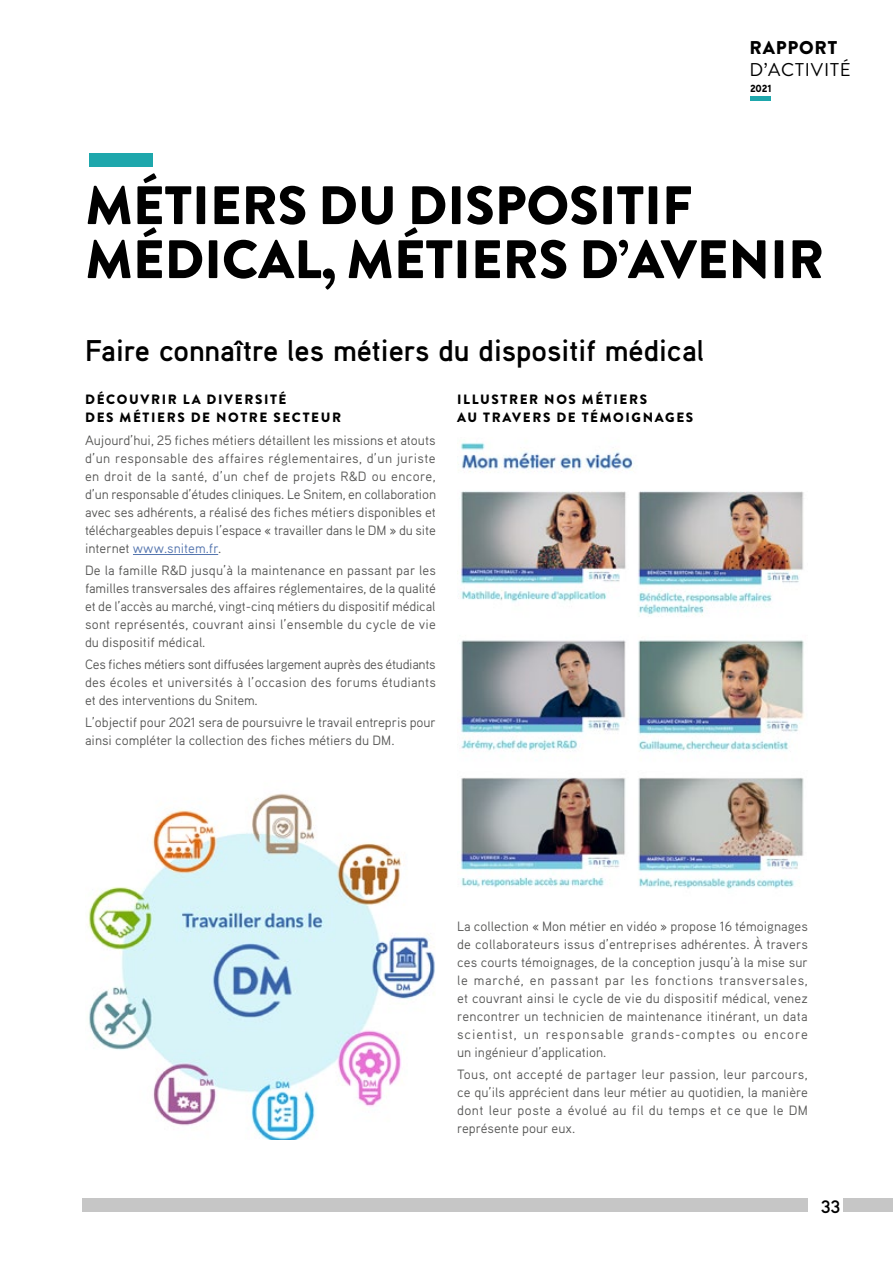
<style>
.page{position:relative;width:893px;height:1263px;background:#fff}
.page>*{position:absolute;margin:0;border:0;box-sizing:border-box;transform-origin:0 0}
.t1{font:900 54px/54px "Brandon Grotesque";color:#000}
.t2{font:700 30px "Aaux Pro";color:#000}
.t3{font:18.45px "Brandon Grotesque";letter-spacing:.045em;color:#000}
.t4{font:900 18.45px "Brandon Grotesque";letter-spacing:.045em;color:#000}
.t5{font:700 18px "Aaux Pro";color:#000}
.t6{font:13.5px/18px "Aaux Pro";color:#575756;text-align:justify}
.t7{font:900 13.5px/18px "Brandon Grotesque";letter-spacing:.12em;color:#000}
.t8{font:900 10.35px "Aaux Pro";color:#000}
.s1{color:#5576af}
</style>
<div class="page">
<div style="left:843px;top:1199px;width:50px;height:13px;background:#c6c6c6"></div>
<div style="left:83px;top:1199px;width:725px;height:13px;background:#c6c6c6"></div>
<hr style="left:750px;top:97px;width:21px;height:4px;background:#1ea7ac">
<div style="left:89px;top:153px;width:64px;height:13px;background:#1ea7ac"></div>
<hr style="left:133px;top:554px;width:85px;height:1px;background:#5576af">
<img style="left:88px;top:793px;width:347px;height:347px">
<img style="left:460px;top:442px;width:344px;height:447px">
<h3 class="t4" style="left:749px;top:34px;width:89px">RAPPORT</h3>
<h3 class="t3" style="left:749px;top:56px;width:103px">D’ACTIVITÉ</h3>
<p class="t8" style="left:750px;top:82px;width:23px">2021</p>
<h1 class="t1" style="left:85px;top:179px;width:740px">MÉTIERS DU DISPOSITIF<br>MÉDICAL, MÉTIERS D’AVENIR</h1>
<h2 class="t2" style="left:85px;top:331px;width:621px">Faire connaître les métiers du dispositif médical</h2>
<p class="t7" style="left:85px;top:391px;width:257px">DÉCOUVRIR LA DIVERSITÉ<br>DES MÉTIERS DE NOTRE SECTEUR</p>
<p class="t6" style="left:85px;top:430px;width:353px">Aujourd’hui, 25 fiches métiers détaillent les missions et atouts d’un responsable des affaires réglementaires, d’un juriste en droit de la santé, d’un chef de projets R&amp;D ou encore, d’un responsable d’études cliniques. Le Snitem, en collaboration avec ses adhérents, a réalisé des fiches métiers disponibles et téléchargeables depuis l’espace « travailler dans le DM » du site internet <span class="s1">www.snitem.fr</span>.</p>
<p class="t6" style="left:85px;top:561px;width:352px">De la famille R&amp;D jusqu’à la maintenance en passant par les familles transversales des affaires réglementaires, de la qualité et de l’accès au marché, vingt-cinq métiers du dispositif médical sont représentés, couvrant ainsi l’ensemble du cycle de vie du dispositif médical.</p>
<p class="t6" style="left:85px;top:655px;width:352px">Ces fiches métiers sont diffusées largement auprès des étudiants des écoles et universités à l’occasion des forums étudiants et des interventions du Snitem.</p>
<p class="t6" style="left:85px;top:713px;width:352px">L’objectif pour 2021 sera de poursuivre le travail entrepris pour ainsi compléter la collection des fiches métiers du DM.</p>
<p class="t7" style="left:457px;top:391px;width:238px">ILLUSTRER NOS MÉTIERS<br>AU TRAVERS DE TÉMOIGNAGES</p>
<p class="t6" style="left:457px;top:916px;width:352px">La collection « Mon métier en vidéo » propose 16 témoignages de collaborateurs issus d’entreprises adhérentes. À travers ces courts témoignages, de la conception jusqu’à la mise sur le marché, en passant par les fonctions transversales, et couvrant ainsi le cycle de vie du dispositif médical, venez rencontrer un technicien de maintenance itinérant, un data scientist, un responsable grands-comptes ou encore un ingénieur d’application.</p>
<p class="t6" style="left:457px;top:1065px;width:352px">Tous, ont accepté de partager leur passion, leur parcours, ce qu’ils apprécient dans leur métier au quotidien, la manière dont leur poste a évolué au fil du temps et ce que le DM représente pour eux.</p>
<h3 class="t5" style="left:821px;top:1195px;width:21px">33</h3>
</div>
